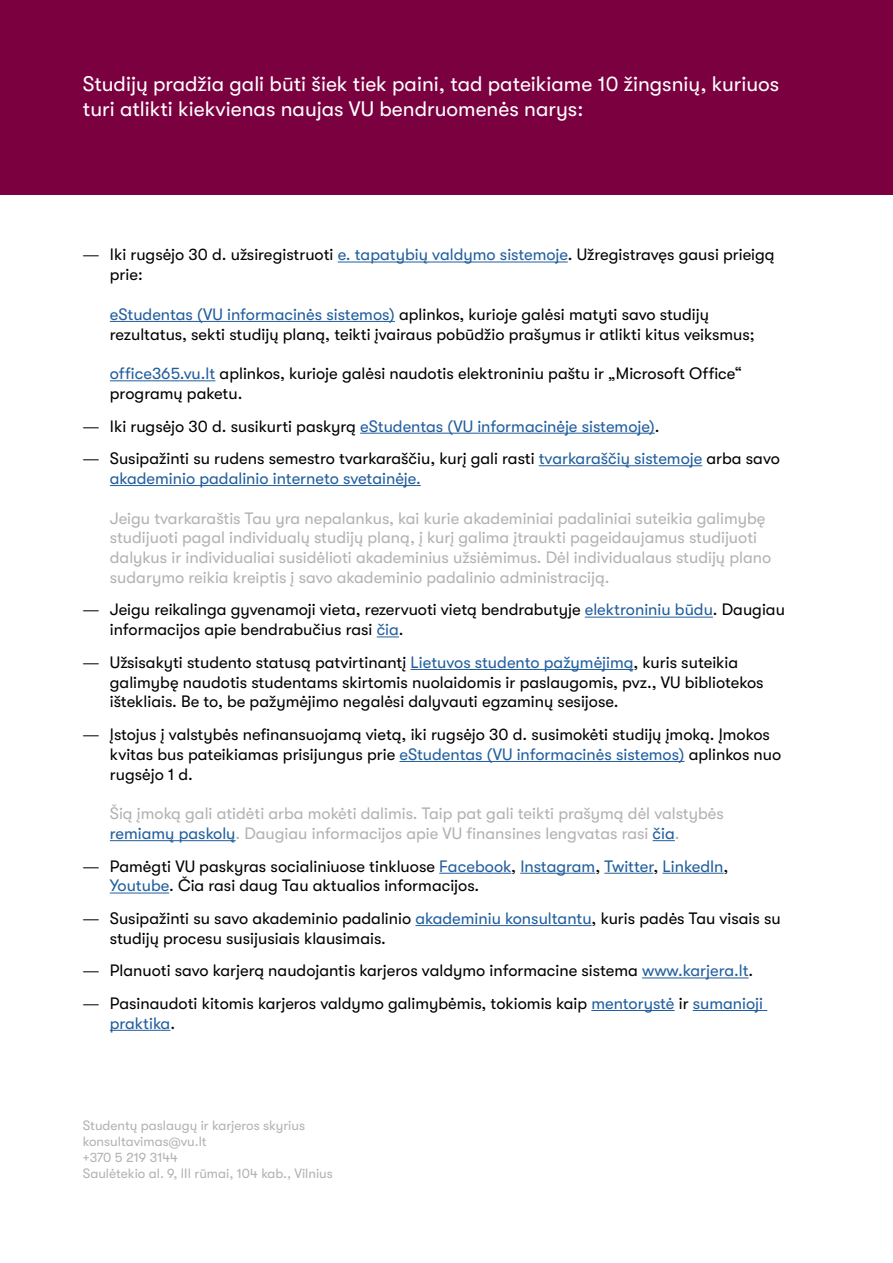
<style>
.page{position:relative;width:893px;height:1263px;background:#fff}
.page>*{position:absolute;margin:0;border:0;box-sizing:border-box;transform-origin:0 0}
.t1{font:21px/25.2px "GT Walsheim";color:#fff}
.t2{font:16.5px/19.8px "GT Walsheim";color:#000}
.t3{font:16.5px/19.8px "GT Walsheim";color:#b3b2b3}
.t4{font:16.5px "GT Walsheim";color:#215e9e}
.t5{font:13.5px/16.2px "GT Walsheim";color:#b3b2b4}
.s1{font-family:"Myriad Pro"}
.s2{color:#215e9e}
.s3{font-family:"Myriad Pro";color:#000}
.s4{color:#000}
</style>
<div class="page">
<div style="left:0;top:0;width:893px;height:195px;background:#7b003f"></div>
<hr style="left:338px;top:262px;width:230px;height:1px;background:#215e9e">
<hr style="left:110px;top:321px;width:285px;height:1px;background:#215e9e">
<hr style="left:110px;top:380px;width:105px;height:1px;background:#215e9e">
<hr style="left:360px;top:433px;width:295px;height:1px;background:#215e9e">
<hr style="left:539px;top:465px;width:163px;height:1px;background:#215e9e">
<hr style="left:110px;top:485px;width:311px;height:1px;background:#215e9e">
<hr style="left:585px;top:617px;width:128px;height:1px;background:#215e9e">
<svg style="left:377px;top:636px;width:22px;height:1px"></svg>
<hr style="left:410px;top:669px;width:223px;height:1px;background:#215e9e">
<hr style="left:399px;top:761px;width:285px;height:1px;background:#215e9e">
<hr style="left:110px;top:840px;width:126px;height:1px;background:#215e9e">
<svg style="left:653px;top:840px;width:22px;height:1px"></svg>
<hr style="left:439px;top:873px;width:72px;height:1px;background:#215e9e">
<hr style="left:520px;top:873px;width:75px;height:1px;background:#215e9e">
<hr style="left:604px;top:873px;width:49px;height:1px;background:#215e9e">
<hr style="left:662px;top:873px;width:62px;height:1px;background:#215e9e">
<hr style="left:110px;top:893px;width:59px;height:1px;background:#215e9e">
<hr style="left:415px;top:925px;width:177px;height:1px;background:#215e9e">
<hr style="left:642px;top:977px;width:107px;height:1px;background:#215e9e">
<hr style="left:591px;top:1010px;width:84px;height:1px;background:#215e9e">
<hr style="left:693px;top:1010px;width:74px;height:1px;background:#215e9e">
<hr style="left:110px;top:1030px;width:60px;height:1px;background:#215e9e">
<p class="t1" style="left:83px;top:71px;width:698px">Studijų pradžia gali būti šiek tiek paini, tad pateikiame 10 žingsnių, kuriuos turi atlikti kiekvienas naujas VU bendruomenės narys:</p>
<p class="t2" style="left:110px;top:245px;width:666px;text-indent:-27px"><span class="s1">—</span> Iki rugsėjo 30 d. užsiregistruoti <span class="s2">e. tapatybių valdymo sistemoje</span>. Užregistravęs gausi prieigą prie:</p>
<p class="t2" style="left:110px;top:304px;width:646px"><span class="s2">eStudentas (VU informacinės sistemos)</span> aplinkos, kurioje galėsi matyti savo studijų rezultatus, sekti studijų planą, teikti įvairaus pobūdžio prašymus ir atlikti kitus veiksmus;</p>
<p class="t2" style="left:110px;top:364px;width:634px"><span class="s2">office365.vu.lt</span> aplinkos, kurioje galėsi naudotis elektroniniu paštu ir „Microsoft Office“ programų paketu.</p>
<p class="t4" style="left:83px;top:417px;width:578px"><span class="s3">—</span> <span class="s4">Iki rugsėjo 30 d. susikurti paskyrą</span> eStudentas (VU informacinėje sistemoje)<span class="s4">.</span></p>
<p class="t2" style="left:110px;top:449px;width:671px;text-indent:-27px"><span class="s1">—</span> Susipažinti su rudens semestro tvarkaraščiu, kurį gali rasti <span class="s2">tvarkaraščių sistemoje</span> arba savo <span class="s2">akademinio padalinio interneto svetainėje.</span></p>
<p class="t3" style="left:110px;top:508px;width:663px">Jeigu tvarkaraštis Tau yra nepalankus, kai kurie akademiniai padaliniai suteikia galimybę studijuoti pagal individualų studijų planą, į kurį galima įtraukti pageidaujamus studijuoti dalykus ir individualiai susidėlioti akademinius užsiėmimus. Dėl individualaus studijų plano sudarymo reikia kreiptis į savo akademinio padalinio administraciją.</p>
<p class="t2" style="left:110px;top:600px;width:677px;text-indent:-27px"><span class="s1">—</span> Jeigu reikalinga gyvenamoji vieta, rezervuoti vietą bendrabutyje <span class="s2">elektroniniu būdu</span>. Daugiau informacijos apie bendrabučius rasi <span class="s2">čia</span>.</p>
<p class="t2" style="left:110px;top:652px;width:655px;text-indent:-27px"><span class="s1">—</span> Užsisakyti studento statusą patvirtinantį <span class="s2">Lietuvos studento pažymėjimą</span>, kuris suteikia galimybę naudotis studentams skirtomis nuolaidomis ir paslaugomis, pvz., VU bibliotekos ištekliais. Be to, be pažymėjimo negalėsi dalyvauti egzaminų sesijose.</p>
<p class="t2" style="left:110px;top:724px;width:673px;text-indent:-27px"><span class="s1">—</span> Įstojus į valstybės nefinansuojamą vietą, iki rugsėjo 30 d. susimokėti studijų įmoką. Įmokos kvitas bus pateikiamas prisijungus prie <span class="s2">eStudentas (VU informacinės sistemos)</span> aplinkos nuo rugsėjo 1 d.</p>
<p class="t3" style="left:110px;top:804px;width:616px">Šią įmoką gali atidėti arba mokėti dalimis. Taip pat gali teikti prašymą dėl valstybės <span class="s2">remiamų paskolų</span>. Daugiau informacijos apie VU finansines lengvatas rasi <span class="s2">čia</span>.</p>
<p class="t2" style="left:110px;top:856px;width:620px;text-indent:-27px"><span class="s1">—</span> Pamėgti VU paskyras socialiniuose tinkluose <span class="s2">Facebook</span>, <span class="s2">Instagram</span>, <span class="s2">Twitter</span>, <span class="s2">LinkedIn</span>,<br><span class="s2">Youtube</span>. Čia rasi daug Tau aktualios informacijos.</p>
<p class="t2" style="left:110px;top:908px;width:672px;text-indent:-27px"><span class="s1">—</span> Susipažinti su savo akademinio padalinio <span class="s2">akademiniu konsultantu</span>, kuris padės Tau visais su studijų procesu susijusiais klausimais.</p>
<p class="t2" style="left:83px;top:961px;width:672px"><span class="s1">—</span> Planuoti savo karjerą naudojantis karjeros valdymo informacine sistema <span class="s2">www.karjera.lt</span>.</p>
<p class="t2" style="left:110px;top:993px;width:655px;text-indent:-27px"><span class="s1">—</span> Pasinaudoti kitomis karjeros valdymo galimybėmis, tokiomis kaip <span class="s2">mentorystė</span> ir <span class="s2">sumanioji praktika</span>.</p>
<p class="t5" style="left:83px;top:1117px;width:252px">Studentų paslaugų ir karjeros skyrius konsultavimas@vu.lt<br>+370 5 219 3144<br>Saulėtekio al. 9, III rūmai, 104 kab., Vilnius</p>
</div>
